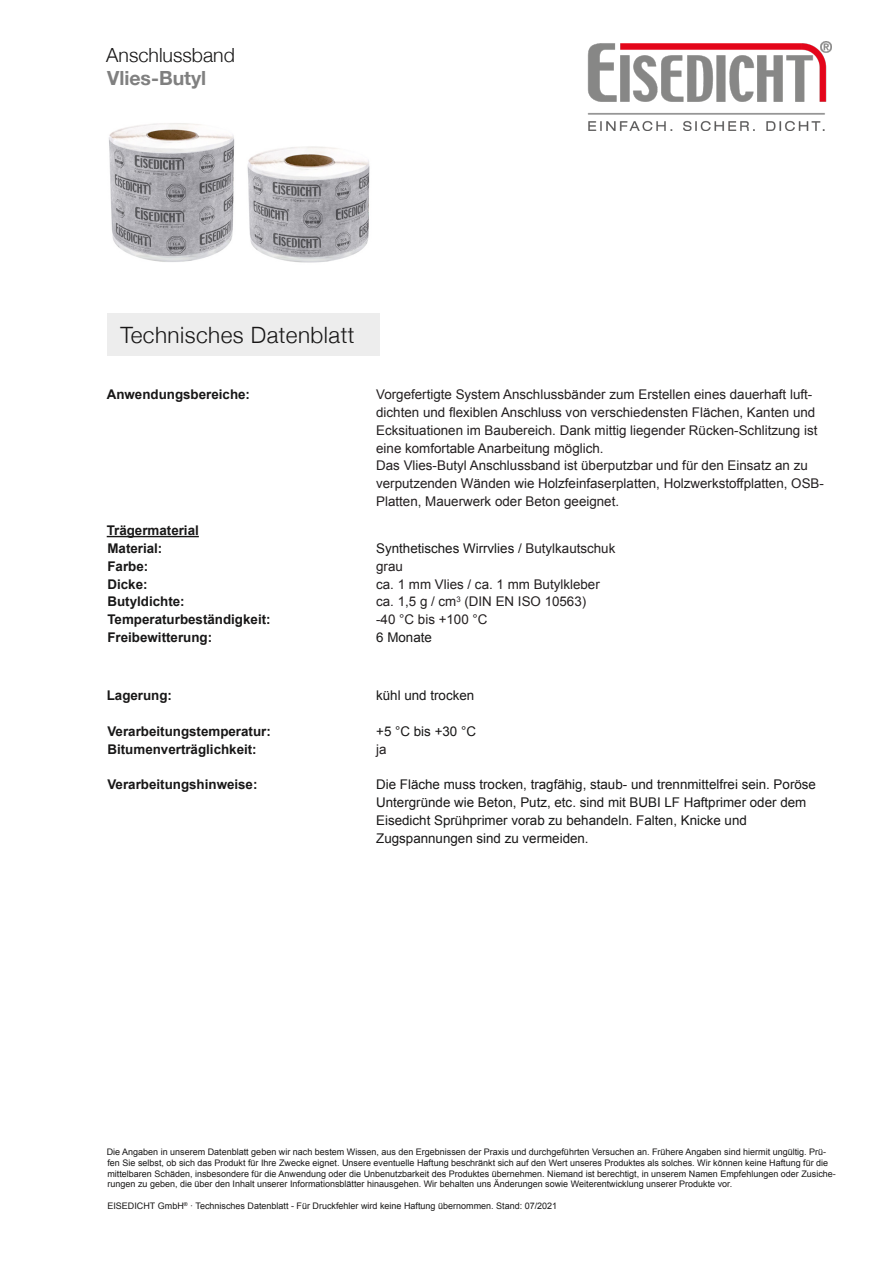
<style>
.page{position:relative;width:893px;height:1263px;background:#fff}
.page>*{position:absolute;margin:0;border:0;box-sizing:border-box;transform-origin:0 0}
.t1{font:300 22.5px "Helvetica Neue";letter-spacing:.02em;color:#181717}
.t2{font:300 19.5px/23.4px "Helvetica Neue";color:#181717}
.t3{font:13.35px/17.9px "Arial";color:#231f20}
.t4{font:13.35px/17.9px "Arial";color:#181717}
.t5{font:700 13.35px/17.9px "Arial";color:#181717}
.t6{font:9px/10.8px "Arial";color:#181717}
.s1{font-weight:700;color:#808080}
.s2{color:#231f20}
</style>
<div class="page">
<img style="left:587px;top:42px;width:244px;height:89px">
<div style="left:107px;top:313px;width:272px;height:42px;background:#ededed"></div>
<hr style="left:107px;top:536px;width:92px;height:1px;background:#181717">
<img style="left:247px;top:146px;width:123px;height:117px">
<img style="left:109px;top:123px;width:126px;height:139px">
<p class="t2" style="left:106px;top:42px;width:130px">Anschlussband<br><span class="s1">Vlies-Butyl</span></p>
<p class="t1" style="left:120px;top:317px;width:236px">Technisches Datenblatt</p>
<p class="t5" style="left:107px;top:386px;width:145px">Anwendungsbereiche:</p>
<p class="t3" style="left:376px;top:386px;width:449px">Vorgefertigte System Anschlussbänder zum Erstellen eines dauerhaft luft&shy;dichten und flexiblen Anschluss von verschiedensten Flächen, Kanten und Ecksituationen im Baubereich. Dank mittig liegender Rücken-Schlitzung ist eine komfortable Anarbeitung möglich.<br>Das Vlies-Butyl Anschlussband ist überputzbar und für den Einsatz an zu verputzenden Wänden wie Holzfeinfaserplatten, Holzwerkstoffplatten, OSB-Platten, Mauerwerk oder Beton geeignet.</p>
<p class="t5" style="left:107px;top:522px;width:94px">Trägermaterial<br>Material:</p>
<p class="t4" style="left:376px;top:539px;width:241px">Synthetisches Wirrvlies / <span class="s2">Butylkautschuk</span></p>
<p class="t5" style="left:107px;top:558px;width:42px">Farbe:</p>
<p class="t3" style="left:376px;top:557px;width:28px">grau</p>
<p class="t5" style="left:107px;top:575px;width:42px">Dicke:</p>
<p class="t3" style="left:376px;top:575px;width:225px">ca. 1 mm Vlies / ca. 1 mm Butylkleber</p>
<p class="t5" style="left:107px;top:593px;width:79px">Butyldichte:</p>
<p class="t3" style="left:376px;top:593px;width:212px">ca. 1,5 g / cm<sup>3</sup> (DIN EN ISO 10563)</p>
<p class="t5" style="left:107px;top:611px;width:165px">Temperaturbeständigkeit:</p>
<p class="t3" style="left:376px;top:611px;width:113px">-40 °C bis +100 °C</p>
<p class="t5" style="left:107px;top:629px;width:106px">Freibewitterung:</p>
<p class="t4" style="left:376px;top:629px;width:57px">6 Monate</p>
<p class="t5" style="left:107px;top:687px;width:67px">Lagerung:</p>
<p class="t4" style="left:376px;top:687px;width:100px">kühl und trocken</p>
<p class="t5" style="left:107px;top:723px;width:165px">Verarbeitungstemperatur:</p>
<p class="t4" style="left:376px;top:722px;width:101px">+5 °C bis +30 °C</p>
<p class="t5" style="left:107px;top:741px;width:151px">Bitumenverträglichkeit:</p>
<p class="t3" style="left:376px;top:740px;width:12px">ja</p>
<p class="t5" style="left:107px;top:776px;width:152px">Verarbeitungshinweise:</p>
<p class="t4" style="left:376px;top:776px;width:441px">Die Fläche muss trocken, tragfähig, staub- und trennmittelfrei sein. Poröse Untergründe wie Beton, Putz, etc. sind mit BUBI LF Haftprimer oder dem Eisedicht Sprühprimer vorab zu behandeln. Falten, Knicke und Zugspannungen sind zu vermeiden.</p>
<p class="t6" style="left:107px;top:1146px;width:731px">Die Angaben in unserem Datenblatt geben wir nach bestem Wissen, aus den Ergebnissen der Praxis und durchgeführten Versuchen an. Frühere Angaben sind hiermit ungültig. Prü&shy;fen Sie selbst, ob sich das Produkt für Ihre Zwecke eignet. Unsere eventuelle Haftung beschränkt sich auf den Wert unseres Produktes als solches. Wir können keine Haftung für die mittelbaren Schäden, insbesondere für die Anwendung oder die Unbenutzbarkeit des Produktes übernehmen. Niemand ist berechtigt, in unserem Namen Empfehlungen oder Zusiche&shy;rungen zu geben, die über den Inhalt unserer Informationsblätter hinausgehen. Wir behalten uns Änderungen sowie Weiterentwicklung unserer Produkte vor.</p>
<p class="t6" style="left:107px;top:1200px;width:451px">EISEDICHT GmbH<sup>®</sup> · Technisches Datenblatt - Für Druckfehler wird keine Haftung übernommen. Stand: 07/2021</p>
</div>
